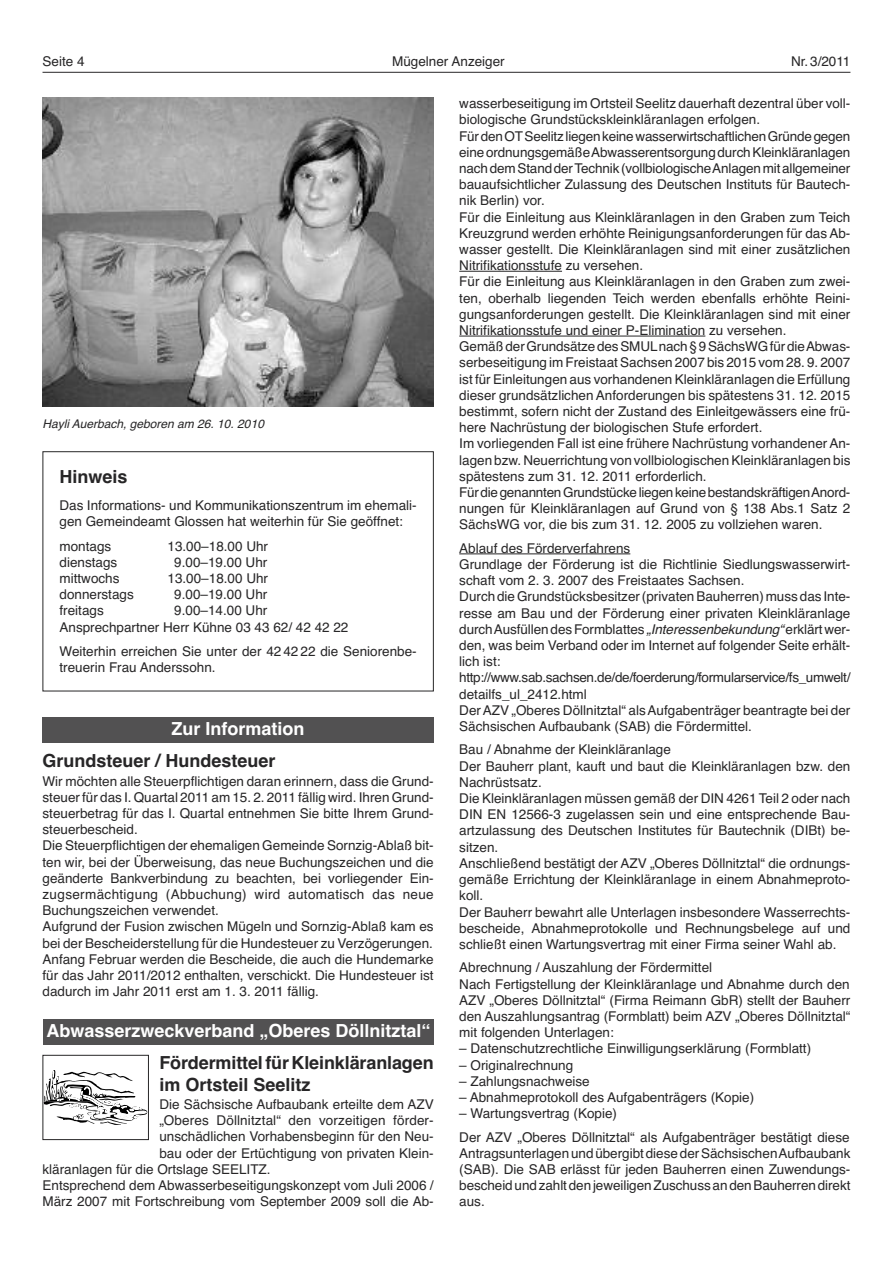
<style>
.page{position:relative;width:893px;height:1263px;background:#fff}
.page>*{position:absolute;margin:0;border:0;box-sizing:border-box;transform-origin:0 0}
.t1{font:700 18px/21.6px "Helvetica";color:#272627}
.t2{font:700 18px "Helvetica";color:#fff}
.t3{font:13.5px/16.2px "Helvetica";color:#272627}
.t4{font:italic 12px "Helvetica";color:#272627}
.s1{font-style:italic}
</style>
<div class="page">
<hr style="left:43px;top:72px;width:807px;height:1px;background:#272627">
<img style="left:43px;top:98px;width:391px;height:309px">
<div style="left:43px;top:717px;width:391px;height:25px;background:#525152"></div>
<div style="left:43px;top:451px;width:391px;height:240px;border:1px solid #272627"></div>
<div style="left:43px;top:1019px;width:391px;height:26px;background:#525152"></div>
<svg style="left:45px;top:1070px;width:102px;height:55px"></svg>
<div style="left:43px;top:1055px;width:106px;height:85px;border:1px solid #272627"></div>
<hr style="left:459px;top:271px;width:103px;height:1px;background:#272627">
<hr style="left:459px;top:336px;width:246px;height:1px;background:#272627">
<hr style="left:459px;top:553px;width:171px;height:1px;background:#272627">
<p class="t3" style="left:43px;top:53px;width:44px">Seite 4</p>
<p class="t3" style="left:392px;top:53px;width:114px">Mügelner Anzeiger</p>
<p class="t3" style="left:791px;top:53px;width:61px">Nr.3/2011</p>
<p class="t4" style="left:43px;top:417px;width:227px">Hayli Auerbach, geboren am 26. 10. 2010</p>
<h1 class="t1" style="left:60px;top:466px;width:70px">Hinweis</h1>
<p class="t3" style="left:60px;top:497px;width:359px">Das Informations- und Kommunikationszentrum im ehemali&shy;gen Gemeindeamt Glossen hat weiterhin für Sie geöffnet:</p>
<p class="t3" style="left:60px;top:538px;width:53px">montags</p>
<p class="t3" style="left:168px;top:538px;width:102px">13.00–18.00 Uhr</p>
<p class="t3" style="left:60px;top:554px;width:59px">dienstags</p>
<p class="t3" style="left:174px;top:554px;width:95px">9.00–19.00 Uhr</p>
<p class="t3" style="left:60px;top:570px;width:62px">mittwochs</p>
<p class="t3" style="left:168px;top:570px;width:102px">13.00–18.00 Uhr</p>
<p class="t3" style="left:60px;top:586px;width:76px">donnerstags</p>
<p class="t3" style="left:174px;top:586px;width:95px">9.00–19.00 Uhr</p>
<p class="t3" style="left:60px;top:603px;width:46px">freitags</p>
<p class="t3" style="left:60px;top:603px;width:290px;text-indent:115px">9.00–14.00 Uhr<br>Ansprechpartner Herr Kühne 03 43 62/ 42 42 22</p>
<p class="t3" style="left:60px;top:643px;width:359px">Weiterhin erreichen Sie unter der 42 42 22 die Seniorenbe&shy;treuerin Frau Anderssohn.</p>
<h1 class="t2" style="left:172px;top:718px;width:134px">Zur Information</h1>
<h1 class="t1" style="left:43px;top:750px;width:235px">Grundsteuer / Hundesteuer</h1>
<p class="t3" style="left:43px;top:773px;width:393px">Wir möchten alle Steuerpflichtigen daran erinnern, dass die Grund&shy;steuer für das I. Quartal 2011 am 15. 2. 2011 fällig wird. Ihren Grund&shy;steuerbetrag für das I. Quartal entnehmen Sie bitte Ihrem Grund&shy;steuerbescheid.<br>Die Steuerpflichtigen der ehemaligen Gemeinde Sornzig-Ablaß bit&shy;ten wir, bei der Überweisung, das neue Buchungszeichen und die geänderte Bankverbindung zu beachten, bei vorliegender Ein&shy;zugsermächtigung (Abbuchung) wird automatisch das neue Buchungszeichen verwendet.<br>Aufgrund der Fusion zwischen Mügeln und Sornzig-Ablaß kam es bei der Bescheiderstellung für die Hundesteuer zu Verzögerungen.<br>Anfang Februar werden die Bescheide, die auch die Hundemarke für das Jahr 2011/2012 enthalten, verschickt. Die Hundesteuer ist dadurch im Jahr 2011 erst am 1. 3. 2011 fällig.</p>
<h1 class="t2" style="left:46px;top:1020px;width:386px">Abwasserzweckverband „Oberes Döllnitztal“</h1>
<h1 class="t1" style="left:159px;top:1052px;width:276px">FördermittelfürKleinkläranlagen im Ortsteil Seelitz</h1>
<p class="t3" style="left:159px;top:1096px;width:276px">Die Sächsische Aufbaubank erteilte dem AZV</p>
<p class="t3" style="left:159px;top:1112px;width:276px">„Oberes Döllnitztal“ den vorzeitigen förder-</p>
<p class="t3" style="left:159px;top:1128px;width:276px">unschädlichen Vorhabensbeginn für den Neu-</p>
<p class="t3" style="left:159px;top:1145px;width:276px">bau oder der Ertüchtigung von privaten Klein-</p>
<p class="t3" style="left:43px;top:1161px;width:230px">kläranlagen für die Ortslage SEELITZ.</p>
<p class="t3" style="left:43px;top:1177px;width:393px">Entsprechend dem Abwasserbeseitigungskonzept vom Juli 2006 /</p>
<p class="t3" style="left:43px;top:1193px;width:393px">März 2007 mit Fortschreibung vom September 2009 soll die Ab-</p>
<p class="t3" style="left:459px;top:95px;width:393px">wasserbeseitigung im Ortsteil Seelitz dauerhaft dezentral über voll&shy;biologische Grundstückskleinkläranlagen erfolgen.<br>FürdenOTSeelitzliegenkeinewasserwirtschaftlichenGründegegen eineordnungsgemäßeAbwasserentsorgungdurchKleinkläranlagen nachdemStandderTechnik (vollbiologischeAnlagenmitallgemeiner bauaufsichtlicher Zulassung des Deutschen Instituts für Bautech&shy;nik Berlin) vor.<br>Für die Einleitung aus Kleinkläranlagen in den Graben zum Teich Kreuzgrund werden erhöhte Reinigungsanforderungen für das Ab&shy;wasser gestellt. Die Kleinkläranlagen sind mit einer zusätzlichen Nitrifikationsstufe zu versehen.<br>Für die Einleitung aus Kleinkläranlagen in den Graben zum zwei&shy;ten, oberhalb liegenden Teich werden ebenfalls erhöhte Reini&shy;gungsanforderungen gestellt. Die Kleinkläranlagen sind mit einer Nitrifikationsstufe und einer P-Elimination zu versehen.<br>GemäßderGrundsätzedesSMULnach§9SächsWGfürdieAbwas&shy;serbeseitigung im Freistaat Sachsen 2007 bis 2015 vom 28. 9. 2007 ist für Einleitungen aus vorhandenen Kleinkläranlagen die Erfüllung dieser grundsätzlichen Anforderungen bis spätestens 31. 12. 2015 bestimmt, sofern nicht der Zustand des Einleitgewässers eine frü&shy;here Nachrüstung der biologischen Stufe erfordert.<br>Im vorliegenden Fall ist eine frühere Nachrüstung vorhandener An&shy;lagen bzw. Neuerrichtung von vollbiologischenKleinkläranlagen bis spätestens zum 31. 12. 2011 erforderlich.<br>FürdiegenanntenGrundstückeliegenkeinebestandskräftigenAnord&shy;nungen für Kleinkläranlagen auf Grund von § 138 Abs.1 Satz 2<br>SächsWG vor, die bis zum 31. 12. 2005 zu vollziehen waren.</p>
<p class="t3" style="left:459px;top:540px;width:393px">Ablauf des Förderverfahrens<br>Grundlage der Förderung ist die Richtlinie Siedlungswasserwirt&shy;schaft vom 2. 3. 2007 des Freistaates Sachsen.<br>DurchdieGrundstücksbesitzer(privatenBauherren) mussdas Inte&shy;resse am Bau und der Förderung einer privaten Kleinkläranlage durchAusfüllendesFormblattes <span class="s1">„Interessenbekundung“</span>erklärtwer&shy;den, was beim Verband oder im Internet auf folgender Seite erhält&shy;lich ist: http://www.sab.sachsen.de/de/foerderung/formularservice/fs_umwelt/ detailfs_ul_2412.html<br>DerAZV „Oberes Döllnitztal“ alsAufgabenträger beantragte bei der Sächsischen Aufbaubank (SAB) die Fördermittel.</p>
<p class="t3" style="left:459px;top:742px;width:393px">Bau / Abnahme der Kleinkläranlage<br>Der Bauherr plant, kauft und baut die Kleinkläranlagen bzw. den Nachrüstsatz.<br>Die Kleinkläranlagen müssen gemäß der DIN 4261 Teil 2 oder nach DIN EN 12566-3 zugelassen sein und eine entsprechende Bau&shy;artzulassung des Deutschen Institutes für Bautechnik (DIBt) be&shy;sitzen.<br>Anschließend bestätigt der AZV „Oberes Döllnitztal“ die ordnungs&shy;gemäße Errichtung der Kleinkläranlage in einem Abnahmeproto&shy;koll.<br>Der Bauherr bewahrt alle Unterlagen insbesondere Wasserrechts&shy;bescheide, Abnahmeprotokolle und Rechnungsbelege auf und schließt einen Wartungsvertrag mit einer Firma seiner Wahl ab.</p>
<p class="t3" style="left:459px;top:959px;width:393px">Abrechnung / Auszahlung der Fördermittel<br>Nach Fertigstellung der Kleinkläranlage und Abnahme durch den AZV „Oberes Döllnitztal“ (Firma Reimann GbR) stellt der Bauherr den Auszahlungsantrag (Formblatt) beim AZV „Oberes Döllnitztal“ mit folgenden Unterlagen:</p>
<p class="t3" style="left:459px;top:1040px;width:353px">– Datenschutzrechtliche Einwilligungserklärung (Formblatt)</p>
<p class="t3" style="left:459px;top:1057px;width:116px">– Originalrechnung</p>
<p class="t3" style="left:459px;top:1073px;width:132px">– Zahlungsnachweise</p>
<p class="t3" style="left:459px;top:1089px;width:296px">– Abnahmeprotokoll des Aufgabenträgers (Kopie)</p>
<p class="t3" style="left:459px;top:1102px;width:392px;line-height:23.4px">– Wartungsvertrag (Kopie)<br>Der AZV „Oberes Döllnitztal“ als Aufgabenträger bestätigt diese</p>
<p class="t3" style="left:459px;top:1145px;width:393px;text-align:justify">AntragsunterlagenundübergibtdiesederSächsischenAufbaubank (SAB). Die SAB erlässt für jeden Bauherren einen Zuwendungs&shy;bescheidundzahltdenjeweiligenZuschussandenBauherrendirekt aus.</p>
</div>
